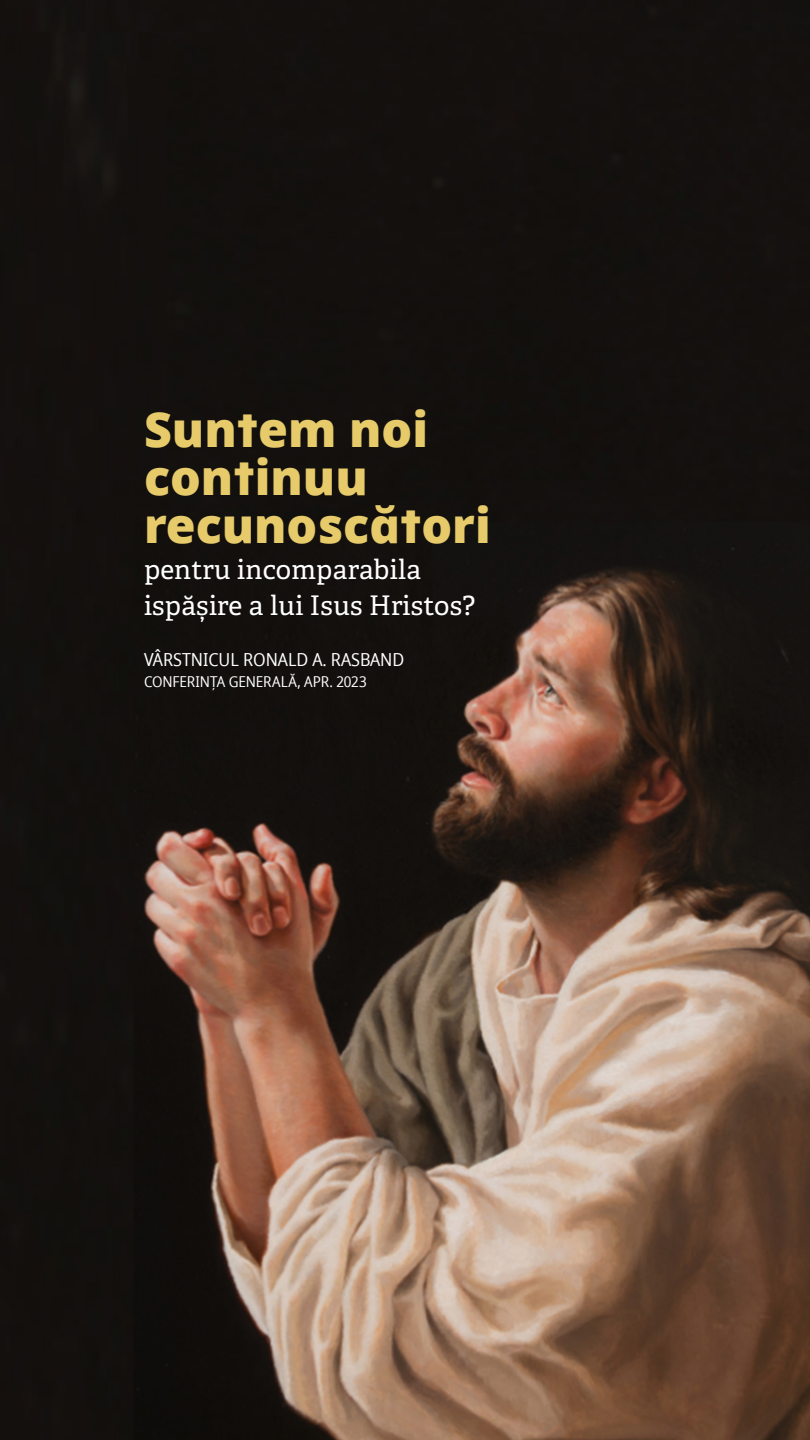
<style>
.page{position:relative;width:810px;height:1440px;background:#fff}
.page>*{position:absolute;margin:0;border:0;box-sizing:border-box;transform-origin:0 0}
.Pull_Quote_Rasband{font:800 48.45px/48.1px "Dots Solidlds Lat";color:#e7cb6b}
.Pull_Quote_Rasband-2{font:27px/36.1px "Helam Slablds Lat";letter-spacing:.01em;color:#fff}
.Side_QT_Citation_Ras{font:18px "Dots Solid Condlds Lat";color:#fff}
.Side_QT_Citation_Ras-2{font:15px "Dots Solid Condlds Lat";letter-spacing:-.005em;color:#fff}
</style>
<div class="page">
<img style="left:0;top:0;width:810px;height:1440px">
<p class="Pull_Quote_Rasband" style="left:144px;top:406px;width:348px">Suntem noi continuu recunoscători</p>
<p class="Pull_Quote_Rasband-2" style="left:144px;top:551px;width:333px">pentru incomparabila ispășire a lui Isus Hristos?</p>
<p class="Side_QT_Citation_Ras" style="left:144px;top:647px;width:262px">VÂRSTNICUL RONALD A. RASBAND</p>
<p class="Side_QT_Citation_Ras-2" style="left:144px;top:670px;width:224px">CONFERINȚA GENERALĂ, APR. 2023</p>
</div>
